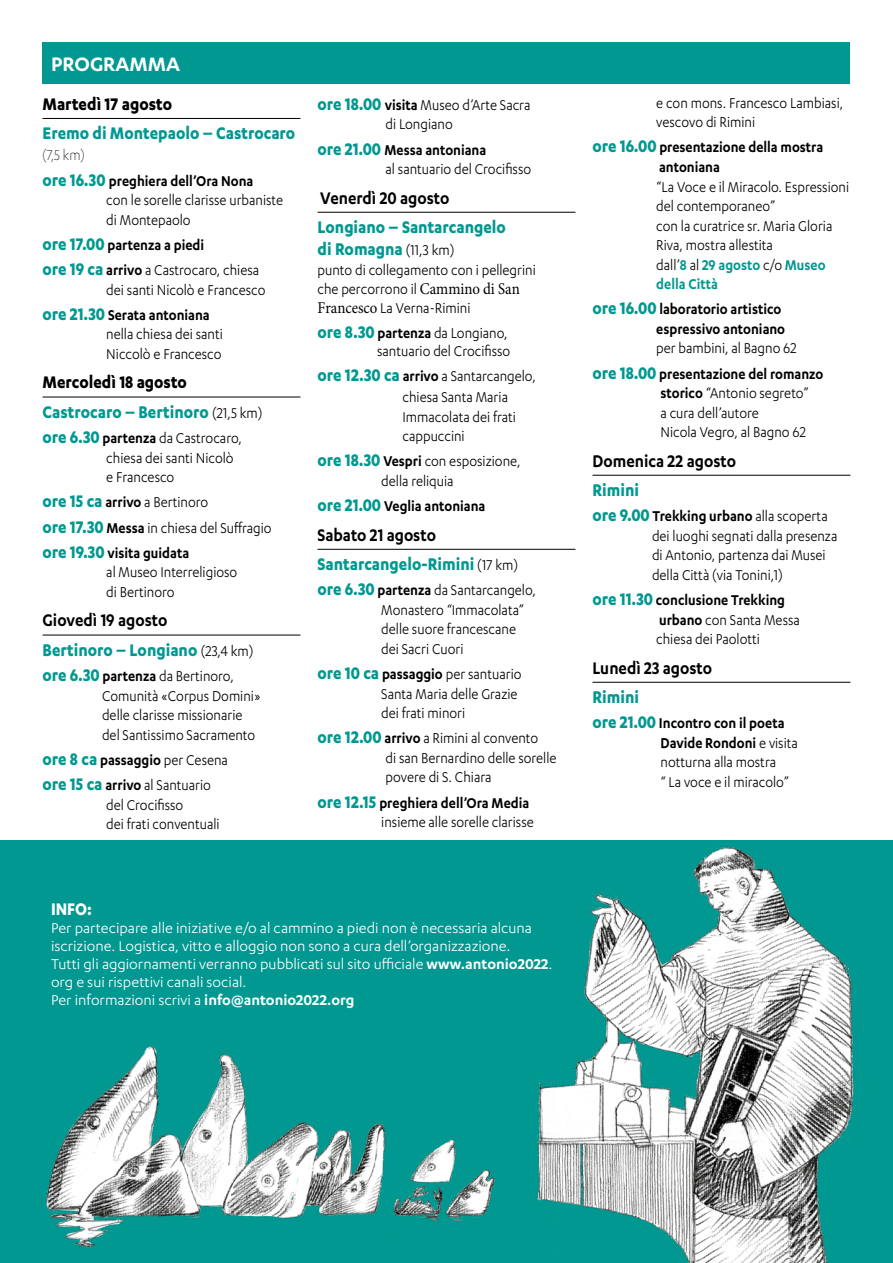
<style>
.page{position:relative;width:893px;height:1263px;background:#fff}
.page>*{position:absolute;margin:0;border:0;box-sizing:border-box;transform-origin:0 0}
.t1{font:600 22.5px "Karbon";color:#fff}
.t2{font:700 19.5px/29.5px "Karbon";color:#009890;scale:.9 1}
.t3{font:600 19.5px "Karbon";color:#000;scale:.9 1}
.t4{font:700 19.5px "Karbon";color:#000;scale:.9 1}
.t5{font:700 19.5px "Karbon";color:#fff;scale:.9 1}
.t6{font:16.5px/19.5px "Karbon";color:#000;scale:.9 1}
.t7{font:16.5px/18px "Karbon";color:#fff}
.t8{font:600 16.5px/25.2px "Karbon";color:#000;scale:.9 1}
.s1{font-weight:300}
.s2{font-weight:700;font-size:19.5px;color:#009890}
.s3{font-weight:400}
.s4{font-weight:600}
.s5{color:#000}
.s6{font-weight:400;font-size:16.5px;color:#000}
.s7{font-weight:600;color:#000}
.s8{font-family:"Minion Pro"}
.s9{font-weight:600;color:#009890}
</style>
<div class="page">
<div style="left:0;top:840px;width:893px;height:423px;background:#009890"></div>
<img style="left:46px;top:1046px;width:441px;height:203px">
<hr style="left:43px;top:118px;width:257px;height:1px;background:#000">
<hr style="left:43px;top:397px;width:257px;height:1px;background:#000">
<hr style="left:43px;top:635px;width:257px;height:1px;background:#000">
<hr style="left:317px;top:212px;width:258px;height:1px;background:#000">
<hr style="left:317px;top:549px;width:258px;height:1px;background:#000">
<hr style="left:592px;top:475px;width:258px;height:1px;background:#000">
<hr style="left:592px;top:682px;width:258px;height:1px;background:#000">
<div style="left:43px;top:43px;width:807px;height:41px;background:#009890"></div>
<img style="left:487px;top:846px;width:389px;height:417px">
<h1 class="t1" style="left:51px;top:51px;width:131px">PROGRAMMA</h1>
<p class="t4" style="left:43px;top:93px;width:145px">Martedì 17 agosto</p>
<p class="t2" style="left:43px;top:118px;width:282px">Eremo di Montepaolo – Castrocaro</p>
<p class="t8" style="left:43px;top:142px;width:236px"><span class="s1">(7,5 km)<br></span><span class="s2">ore 16.30</span> preghiera dell’Ora Nona</p>
<p class="t6" style="left:106px;top:190px;width:198px">con le sorelle clarisse urbaniste di Montepaolo</p>
<p class="t8" style="left:43px;top:232px;width:242px"><span class="s2">ore 17.00</span> partenza a piedi<br><span class="s2">ore 19 ca</span> arrivo <span class="s3">a Castrocaro, chiesa</span></p>
<p class="t6" style="left:43px;top:276px;width:249px;line-height:25.2px;text-indent:64px">dei santi Nicolò e Francesco <span class="s2">ore 21.30</span> <span class="s4">Serata antoniana</span></p>
<p class="t6" style="left:106px;top:324px;width:131px">nella chiesa dei santi<br>Niccolò e Francesco</p>
<p class="t2" style="left:43px;top:367px;width:246px"><span class="s5">Mercoledì 18 agosto<br></span>Castrocaro – Bertinoro <span class="s6">(21,5 km)</span></p>
<p class="t6" style="left:106px;top:428px;width:152px;text-indent:-64px"><span class="s2">ore 6.30</span> <span class="s4">partenza</span> da Castrocaro, chiesa dei santi Nicolò e Francesco</p>
<p class="t6" style="left:43px;top:489px;width:256px;line-height:25.2px"><span class="s2">ore 15 ca</span> <span class="s4">arrivo</span> a Bertinoro<br><span class="s2">ore 17.30</span> <span class="s4">Messa</span> in chiesa del Suffragio <span class="s2">ore 19.30</span> <span class="s4">visita guidata</span></p>
<p class="t6" style="left:106px;top:562px;width:147px">al Museo Interreligioso di Bertinoro</p>
<p class="t2" style="left:43px;top:605px;width:236px"><span class="s7">Giovedì 19 agosto<br></span>Bertinoro – Longiano <span class="s6">(23,4 km)</span></p>
<p class="t6" style="left:102px;top:666px;width:178px;text-indent:-60px"><span class="s2">ore 6.30</span> <span class="s4">partenza</span> da Bertinoro,<br>Comunità «Corpus Domini» delle clarisse missionarie del Santissimo Sacramento</p>
<p class="t6" style="left:43px;top:747px;width:207px;line-height:25.2px"><span class="s2">ore 8 ca</span> <span class="s4">passaggio</span> per Cesena <span class="s2">ore 15 ca</span> <span class="s4">arrivo</span> al Santuario</p>
<p class="t6" style="left:106px;top:794px;width:127px">del Crocifisso<br>dei frati conventuali</p>
<p class="t6" style="left:317px;top:95px;width:238px;text-align:center"><span class="s2">ore 18.00</span> <span class="s4">visita</span> Museo d’Arte Sacra di Longiano</p>
<p class="t6" style="left:386px;top:139px;width:163px;text-indent:-68px"><span class="s2">ore 21.00</span> <span class="s4">Messa antoniana<br></span>al santuario del Crocifisso</p>
<p class="t3" style="left:320px;top:187px;width:145px">Venerdì 20 agosto</p>
<p class="t2" style="left:317px;top:215px;width:211px;line-height:22.2px">Longiano – Santarcangelo di Romagna <span class="s6">(11,3 km)</span></p>
<p class="t6" style="left:317px;top:260px;width:244px;line-height:18.8px">punto di collegamento con i pellegrini che percorrono il <span class="s8">Cammino di San<br>Francesco</span> La Verna-Rimini</p>
<p class="t6" style="left:317px;top:323px;width:216px;line-height:18.3px;text-align:right"><span class="s2">ore 8.30</span> <span class="s4">partenza</span> da Longiano, santuario del Crocifisso</p>
<p class="t6" style="left:403px;top:366px;width:150px;line-height:20px;text-indent:-85px"><span class="s2">ore 12.30 ca</span> <span class="s4">arrivo</span> a Santarcangelo, chiesa Santa Maria<br>Immacolata dei frati cappuccini</p>
<p class="t6" style="left:317px;top:451px;width:227px;text-align:center"><span class="s2">ore 18.30</span> <span class="s4">Vespri</span> con esposizione, della reliquia</p>
<p class="t8" style="left:317px;top:493px;width:188px"><span class="s2">ore 21.00</span> Veglia antoniana</p>
<p class="t2" style="left:317px;top:519px;width:224px"><span class="s7">Sabato 21 agosto<br></span>Santarcangelo-Rimini <span class="s6">(17 km)</span></p>
<p class="t6" style="left:381px;top:580px;width:173px;text-indent:-64px"><span class="s2">ore 6.30</span> <span class="s4">partenza</span> da Santarcangelo,<br>Monastero “Immacolata” delle suore francescane dei Sacri Cuori</p>
<p class="t6" style="left:381px;top:664px;width:157px;text-indent:-64px"><span class="s2">ore 10 ca</span> <span class="s4">passaggio</span> per santuario<br>Santa Maria delle Grazie dei frati minori</p>
<p class="t6" style="left:386px;top:728px;width:191px;text-indent:-68px"><span class="s2">ore 12.00</span> <span class="s4">arrivo</span> a Rimini al convento<br>di san Bernardino delle sorelle povere di S. Chiara</p>
<p class="t6" style="left:317px;top:792px;width:242px;text-align:right"><span class="s2">ore 12.15</span> <span class="s4">preghiera dell’Ora Media </span>insieme alle sorelle clarisse</p>
<p class="t5" style="left:51px;top:898px;width:47px">INFO:</p>
<p class="t7" style="left:51px;top:918px;width:503px">Per partecipare alle iniziative e/o al cammino a piedi non è necessaria alcuna iscrizione. Logistica, vitto e alloggio non sono a cura dell’organizzazione.<br>Tutti gli aggiornamenti verranno pubblicati sul sito ufficiale <span class="s4">www.antonio2022</span>. org e sui rispettivi canali social.<br>Per informazioni scrivi a <span class="s4">info@antonio2022.org</span></p>
<p class="t6" style="left:656px;top:93px;width:209px">e con mons. Francesco Lambiasi, vescovo di Rimini</p>
<p class="t8" style="left:659px;top:137px;width:184px;line-height:19.5px;text-indent:-67px"><span class="s2">ore 16.00</span> presentazione della mostra antoniana</p>
<p class="t6" style="left:656px;top:176px;width:216px">“La Voce e il Miracolo. Espressioni del contemporaneo”<br>con la curatrice sr. Maria Gloria<br>Riva, mostra allestita<br>dall’<span class="s9">8</span> al <span class="s9">29 agosto</span> c/o <span class="s9">Museo della Città</span></p>
<p class="t8" style="left:592px;top:299px;width:216px;line-height:19.5px;text-align:right"><span class="s2">ore 16.00</span> laboratorio artistico espressivo antoniano</p>
<p class="t8" style="left:592px;top:335px;width:258px;text-indent:64px"><span class="s3">per bambini, al Bagno 62 </span><span class="s2">ore 18.00</span> presentazione del romanzo</p>
<p class="t6" style="left:660px;top:383px;width:166px"><span class="s4">storico</span> “Antonio segreto” a cura dell’autore<br>Nicola Vegro, al Bagno 62</p>
<p class="t3" style="left:592px;top:450px;width:161px">Domenica 22 agosto</p>
<p class="t2" style="left:592px;top:475px;width:53px">Rimini</p>
<p class="t6" style="left:652px;top:506px;width:207px;text-indent:-60px"><span class="s2">ore 9.00</span> <span class="s4">Trekking urbano</span> alla scoperta dei luoghi segnati dalla presenza di Antonio, partenza dai Musei della Città (via Tonini,1)</p>
<p class="t6" style="left:656px;top:590px;width:161px;text-indent:-64px"><span class="s2">ore 11.30</span> <span class="s4">conclusione Trekking urbano</span> con Santa Messa chiesa dei Paolotti</p>
<p class="t3" style="left:592px;top:657px;width:134px">Lunedì 23 agosto</p>
<p class="t2" style="left:592px;top:682px;width:53px">Rimini</p>
<p class="t6" style="left:660px;top:713px;width:154px;text-indent:-68px"><span class="s2">ore 21.00</span> <span class="s4">Incontro con il poeta<br>Davide Rondoni</span> e visita notturna alla mostra<br>“ La voce e il miracolo”</p>
</div>
